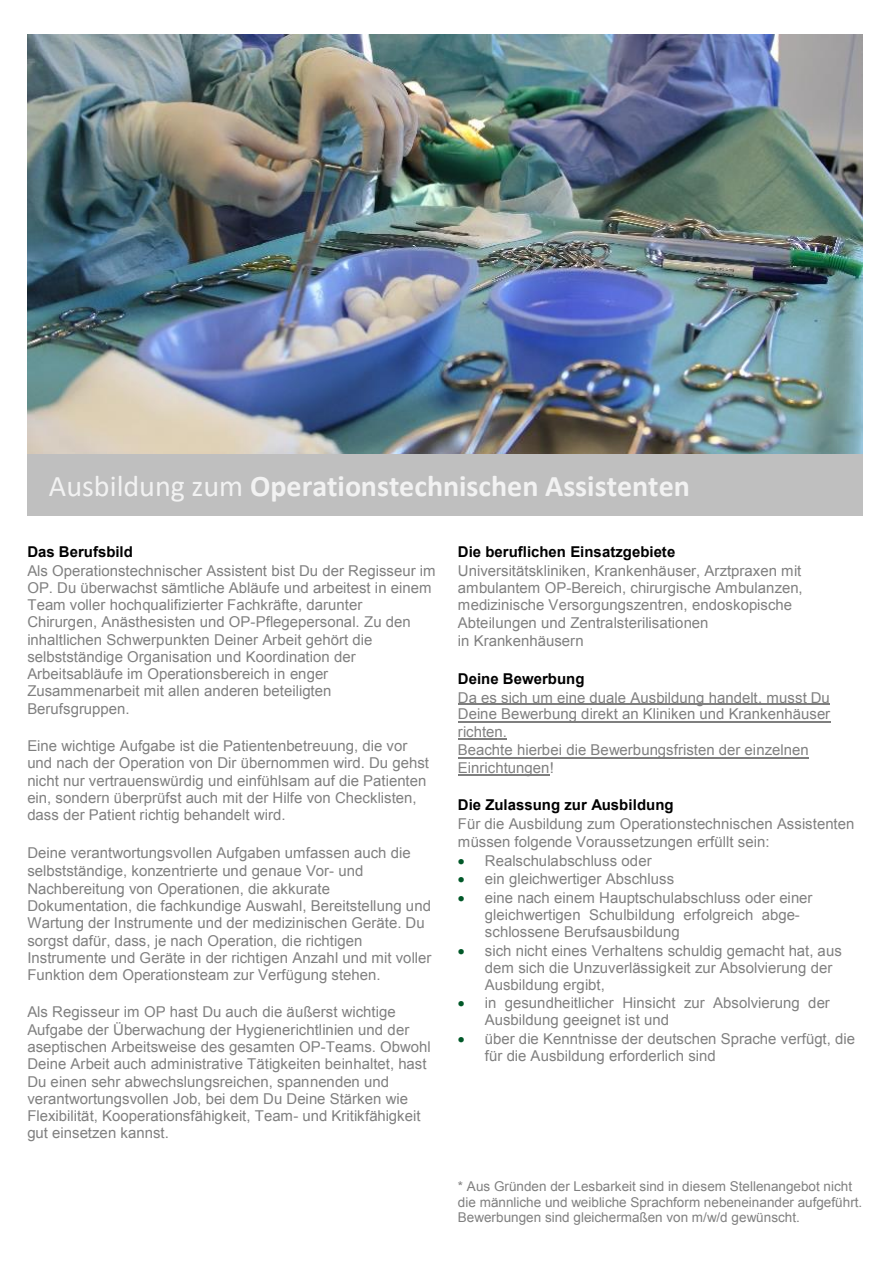
<style>
.page{position:relative;width:893px;height:1263px;background:#fff}
.page>*{position:absolute;margin:0;border:0;box-sizing:border-box;transform-origin:0 0}
.t1{font:700 30px "Calibri";color:#f2f2f2}
.t2{font:15px/17.2px "Arial";color:#808080}
.t3{font:700 15px "Arial";color:#000}
.t4{font:13.5px/15.5px "Arial";letter-spacing:.005em;color:#808080}
.s1{font-weight:400}
.s2{color:#005828}
</style>
<div class="page">
<hr style="left:458px;top:704px;width:372px;height:1px;background:#7f7f7f">
<hr style="left:458px;top:721px;width:373px;height:1px;background:#7f7f7f">
<hr style="left:458px;top:738px;width:49px;height:1px;background:#7f7f7f">
<hr style="left:458px;top:757px;width:351px;height:1px;background:#7f7f7f">
<hr style="left:458px;top:774px;width:92px;height:1px;background:#7f7f7f">
<img style="left:27px;top:35px;width:835px;height:419px">
<div style="left:27px;top:455px;width:835px;height:61px;background:#bfbfbf"></div>
<h1 class="t1" style="left:49px;top:464px;width:642px"><span class="s1">Ausbildung zum</span> Operationstechnischen Assistenten</h1>
<p class="t3" style="left:27px;top:541px;width:107px">Das Berufsbild</p>
<p class="t2" style="left:27px;top:562px;width:410px">Als Operationstechnischer Assistent bist Du der Regisseur im OP. Du überwachst sämtliche Abläufe und arbeitest in einem Team voller hochqualifizierter Fachkräfte, darunter Chirurgen, Anästhesisten und OP-Pflegepersonal. Zu den inhaltlichen Schwerpunkten Deiner Arbeit gehört die selbstständige Organisation und Koordination der Arbeitsabläufe im Operationsbereich in enger Zusammenarbeit mit allen anderen beteiligten Berufsgruppen.</p>
<p class="t2" style="left:27px;top:737px;width:403px">Eine wichtige Aufgabe ist die Patientenbetreuung, die vor und nach der Operation von Dir übernommen wird. Du gehst nicht nur vertrauenswürdig und einfühlsam auf die Patienten ein, sondern überprüfst auch mit der Hilfe von Checklisten, dass der Patient richtig behandelt wird.</p>
<p class="t2" style="left:27px;top:844px;width:406px">Deine verantwortungsvollen Aufgaben umfassen auch die selbstständige, konzentrierte und genaue Vor- und Nachbereitung von Operationen, die akkurate Dokumentation, die fachkundige Auswahl, Bereitstellung und Wartung der Instrumente und der medizinischen Geräte. Du sorgst dafür, dass, je nach Operation, die richtigen Instrumente und Geräte in der richtigen Anzahl und mit voller Funktion dem Operationsteam zur Verfügung stehen.</p>
<p class="t2" style="left:27px;top:1004px;width:405px">Als Regisseur im OP hast Du auch die äußerst wichtige Aufgabe der Überwachung der Hygienerichtlinien und der aseptischen Arbeitsweise des gesamten OP-Teams. Obwohl Deine Arbeit auch administrative Tätigkeiten beinhaltet, hast Du einen sehr abwechslungsreichen, spannenden und verantwortungsvollen Job, bei dem Du Deine Stärken wie Flexibilität, Kooperationsfähigkeit, Team- und Kritikfähigkeit gut einsetzen kannst.</p>
<p class="t3" style="left:458px;top:542px;width:219px">Die beruflichen Einsatzgebiete</p>
<p class="t2" style="left:458px;top:562px;width:346px;line-height:17.7px">Universitätskliniken, Krankenhäuser, Arztpraxen mit ambulantem OP-Bereich, chirurgische Ambulanzen, medizinische Versorgungszentren, endoskopische Abteilungen und Zentralsterilisationen<br>in Krankenhäusern</p>
<p class="t3" style="left:458px;top:668px;width:128px">Deine Bewerbung</p>
<p class="t2" style="left:458px;top:689px;width:374px">Da es sich um eine duale Ausbildung handelt, musst Du Deine Bewerbung direkt an Kliniken und Krankenhäuser richten.<br>Beachte hierbei die Bewerbungsfristen der einzelnen Einrichtungen!</p>
<p class="t3" style="left:458px;top:795px;width:217px">Die Zulassung zur Ausbildung</p>
<p class="t2" style="left:458px;top:815px;width:398px">Für die Ausbildung zum Operationstechnischen Assistenten müssen folgende Voraussetzungen erfüllt sein:</p>
<p class="t2" style="left:458px;top:852px;width:195px"><span class="s2">•</span> Realschulabschluss oder</p>
<p class="t2" style="left:458px;top:871px;width:218px"><span class="s2">•</span> ein gleichwertiger Abschluss</p>
<p class="t2" style="left:485px;top:889px;width:329px;text-indent:-27px"><span class="s2">•</span> eine nach einem Hauptschulabschluss oder einer gleichwertigen Schulbildung erfolgreich abge&shy;schlossene Berufsausbildung</p>
<p class="t2" style="left:485px;top:942px;width:358px;text-indent:-27px"><span class="s2">•</span> sich nicht eines Verhaltens schuldig gemacht hat, aus dem sich die Unzuverlässigkeit zur Absolvierung der<br>Ausbildung ergibt,</p>
<p class="t2" style="left:485px;top:995px;width:347px;text-indent:-27px"><span class="s2">•</span> in gesundheitlicher Hinsicht zur Absolvierung der<br>Ausbildung geeignet ist und</p>
<p class="t2" style="left:485px;top:1030px;width:372px;text-indent:-27px"><span class="s2">•</span> über die Kenntnisse der deutschen Sprache verfügt, die für die Ausbildung erforderlich sind</p>
<p class="t4" style="left:458px;top:1179px;width:406px">* Aus Gründen der Lesbarkeit sind in diesem Stellenangebot nicht die männliche und weibliche Sprachform nebeneinander aufgeführt.<br>Bewerbungen sind gleichermaßen von m/w/d gewünscht.</p>
</div>
